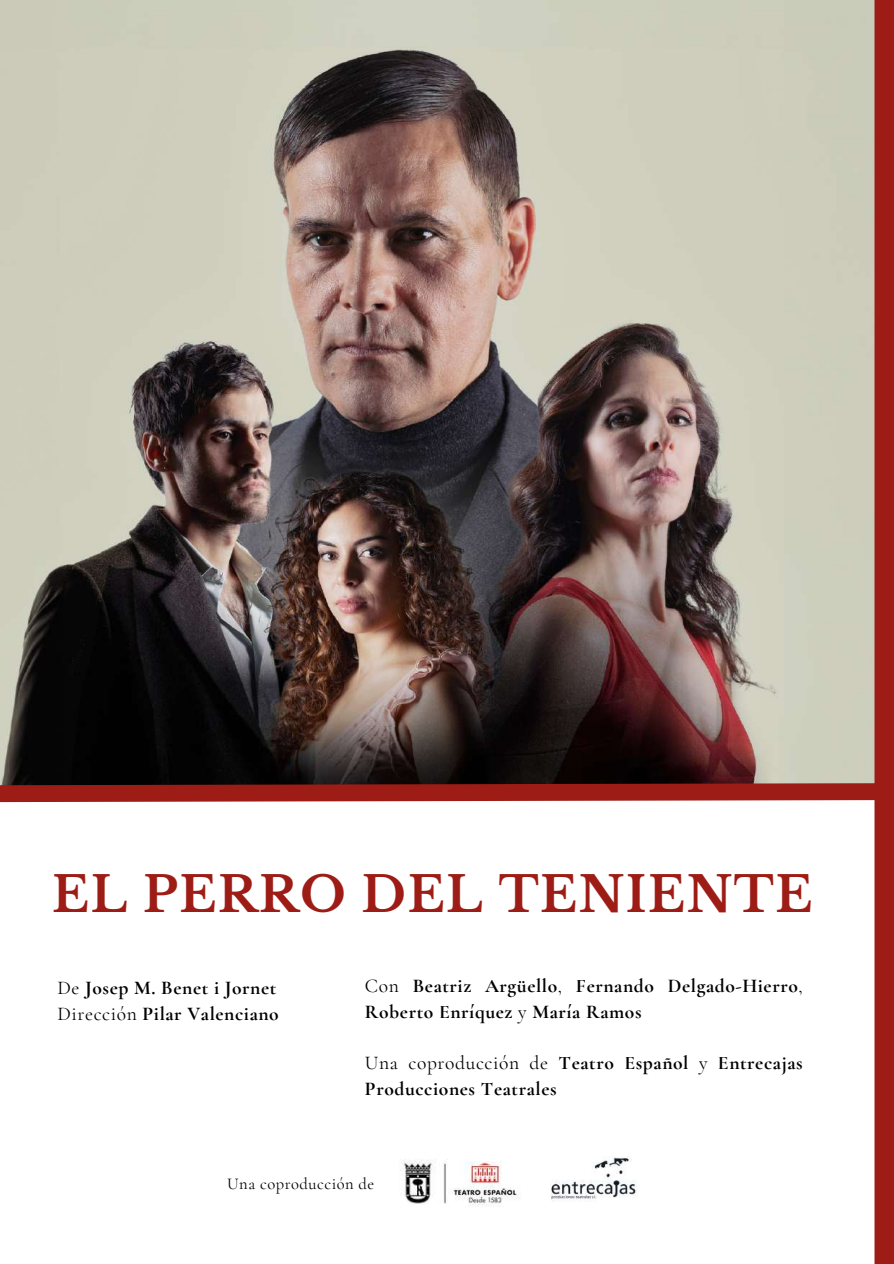
<style>
.page{position:relative;width:894px;height:1264px;background:#fff}
.page>*{position:absolute;margin:0;border:0;box-sizing:border-box;transform-origin:0 0}
.t1{font:700 48.45px "Libre Baskerville";letter-spacing:.03em;color:#9d1c15}
.t2{font:700 19.5px/25.8px "Cormorant Garamond";letter-spacing:.03em;color:#000}
.t3{font:16.5px "Cormorant Garamond";letter-spacing:.03em;color:#000}
.s1{font-weight:400}
</style>
<div class="page">
<img style="left:0;top:0;width:874px;height:774px">
<svg style="left:0;top:774px;width:874px;height:29px;background:#7a2d28"></svg>
<div style="left:874px;top:0;width:19px;height:1263px;background:#9d1c15"></div>
<img style="left:550px;top:1156px;width:88px;height:44px">
<img style="left:400px;top:1159px;width:48px;height:45px">
<img style="left:453px;top:1161px;width:65px;height:46px">
<h1 class="t1" style="left:52px;top:864px;width:761px">EL PERRO DEL TENIENTE</h1>
<p class="t2" style="left:57px;top:974px;width:223px"><span class="s1">De</span> Josep M. Benet i Jornet<br><span class="s1">Dirección</span> Pilar Valenciano</p>
<p class="t2" style="left:365px;top:972px;width:439px"><span class="s1">Con</span> Beatriz Argüello<span class="s1">,</span> Fernando Delgado-Hierro<span class="s1">,<br></span>Roberto Enríquez <span class="s1">y</span> María Ramos</p>
<p class="t2" style="left:365px;top:1050px;width:439px"><span class="s1">Una coproducción de</span> Teatro Español <span class="s1">y</span> Entrecajas<br>Producciones Teatrales</p>
<p class="t3" style="left:227px;top:1173px;width:148px">Una coproducción de</p>
</div>
